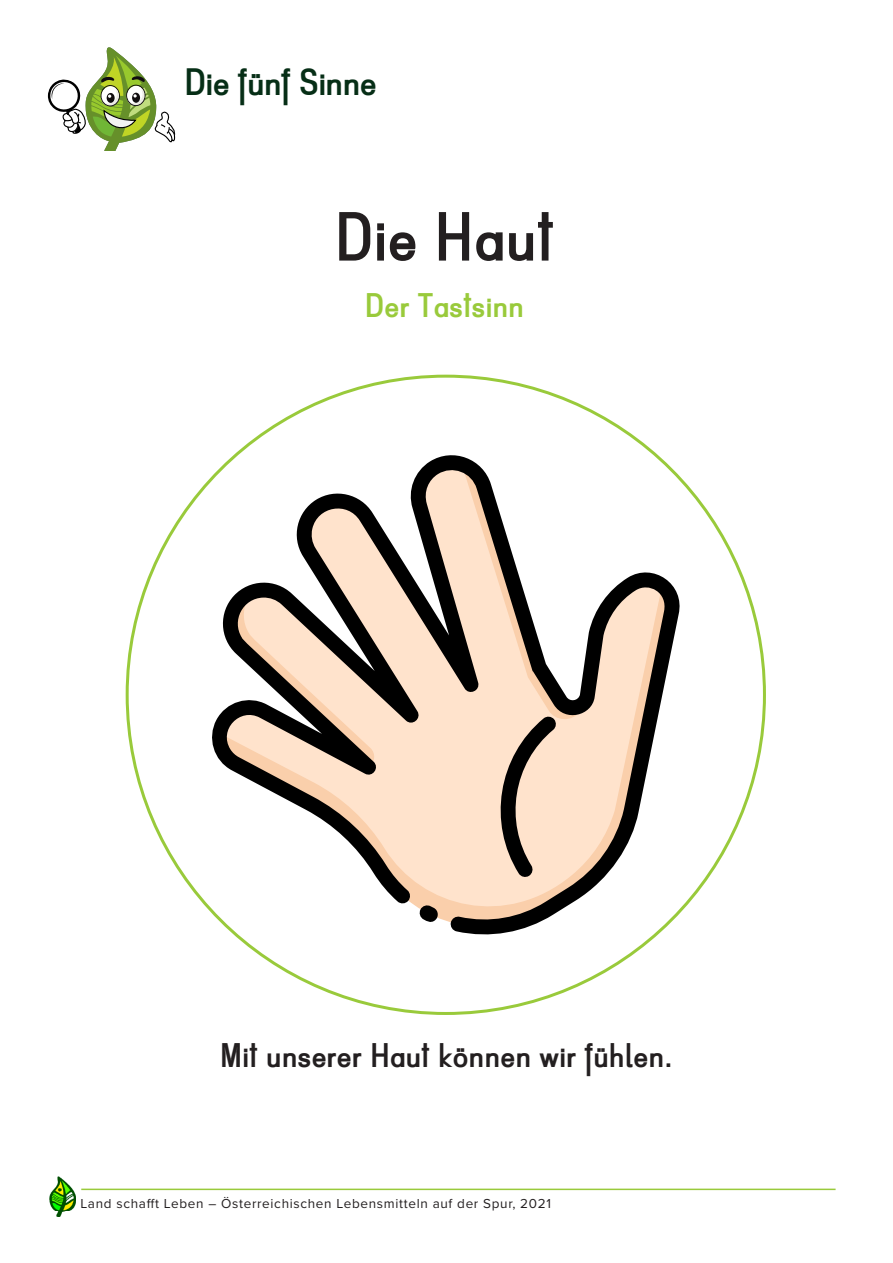
<style>
.page{position:relative;width:893px;height:1263px;background:#fff}
.page>*{position:absolute;margin:0;border:0;box-sizing:border-box;transform-origin:0 0}
.AufgabenHead{font:700 51px "Aa Bb Cc";letter-spacing:.05em;color:#231f20}
.t1{font:700 28.5px "Aa Bb Cc";letter-spacing:.03em;color:#062e16}
.AufgabenHead-2{font:700 25.5px "Aa Bb Cc";letter-spacing:.05em;color:#231f20}
.AufgabenHead-3{font:700 25.5px "Aa Bb Cc";letter-spacing:.05em;color:#99ca3b}
.t2{font:13.5px "Proxima Nova";letter-spacing:.05em;color:#231f20}
</style>
<div class="page">
<hr style="left:81px;top:1188px;width:755px;height:2px;background:#99ca3b">
<img style="left:49px;top:1177px;width:27px;height:39px">
<svg style="left:48px;top:47px;width:127px;height:104px"></svg>
<svg style="left:207px;top:447px;width:478px;height:492px"></svg>
<svg style="left:487px;top:716px;width:70px;height:162px;background:#c5af9d"></svg>
<p class="t1" style="left:186px;top:63px;width:192px">Die fünf Sinne</p>
<p class="AufgabenHead" style="left:337px;top:202px;width:218px">Die Haut</p>
<p class="AufgabenHead-3" style="left:366px;top:287px;width:159px">Der Tastsinn</p>
<p class="AufgabenHead-2" style="left:221px;top:1037px;width:453px">Mit unserer Haut können wir fühlen.</p>
<p class="t2" style="left:81px;top:1194px;width:472px">Land schafft Leben – Österreichischen Lebensmitteln auf der Spur, 2021</p>
</div>
